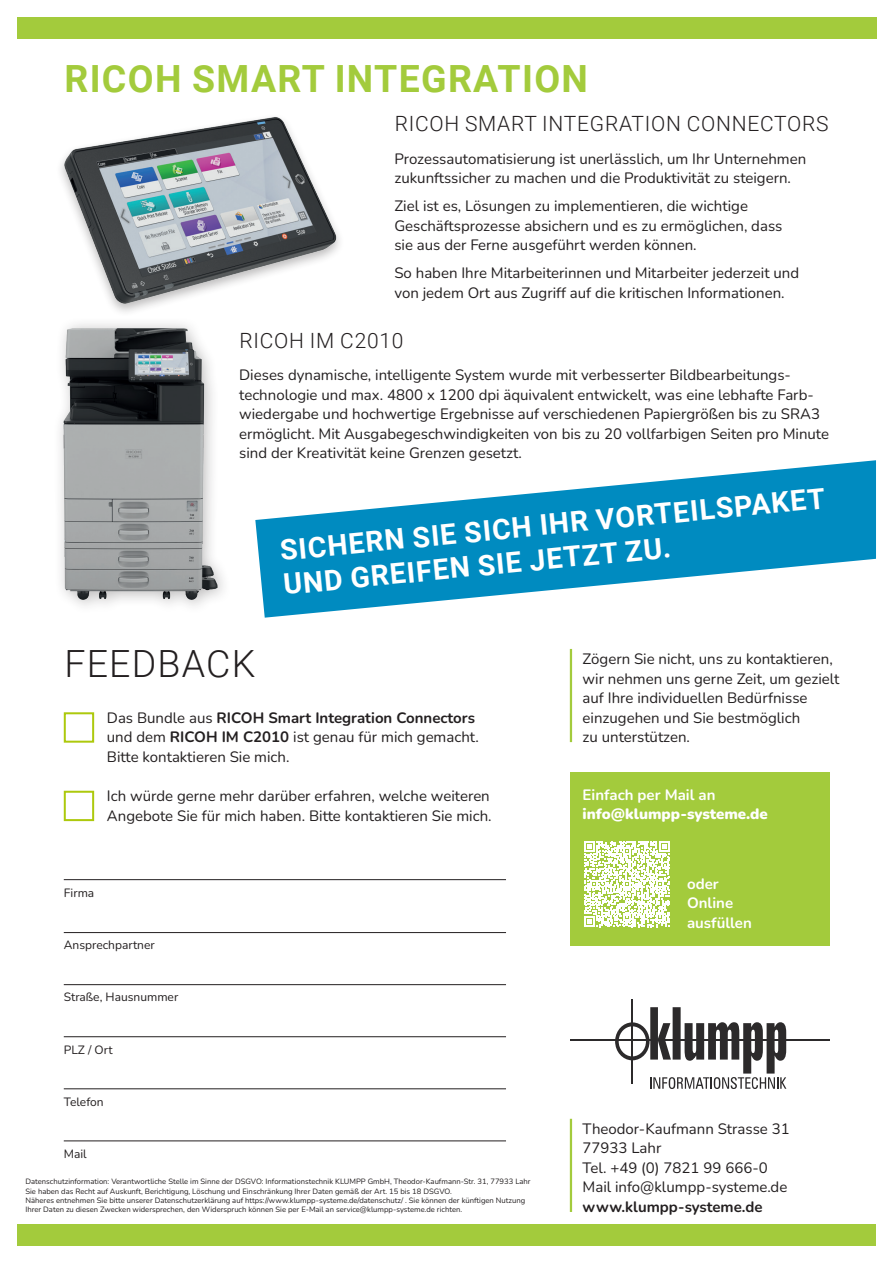
<style>
.page{position:relative;width:893px;height:1263px;background:#fff}
.page>*{position:absolute;margin:0;border:0;box-sizing:border-box;transform-origin:0 0}
.t1{font:700 37.5px "Roboto";letter-spacing:.035em;color:#a3cb3c}
.t2{font:300 37.5px "Roboto";letter-spacing:.03em;color:#231f20}
.t3{font:700 28.5px/33.6px "Roboto";color:#fff}
.t4{font:300 21px "Roboto";letter-spacing:.035em;color:#231f20}
.t5{font:15px/19.5px "Nunito";color:#231f20}
.t6{font:700 15px/19.5px "Nunito";color:#fff}
.t7{font:900 15px "Nunito";color:#fff}
.t8{font:700 15px "Nunito";color:#231f20}
.t9{font:12px "Nunito";color:#231f20}
.t10{font:7.65px/9.1px "Nunito";color:#231f20}
.s1{font-weight:700}
</style>
<div class="page">
<div style="left:17px;top:17px;width:859px;height:21px;background:#a3cb3c"></div>
<hr style="left:632px;top:999px;width:1px;height:84px;background:#2c2a2b">
<svg style="left:570px;top:1007px;width:259px;height:82px"></svg>
<svg style="left:255px;top:460px;width:621px;height:158px;fill:#008bc0"></svg>
<hr style="left:570px;top:649px;width:2px;height:93px;background:#a3cb3c">
<hr style="left:64px;top:932px;width:442px;height:1px;background:#231f20">
<hr style="left:64px;top:984px;width:442px;height:1px;background:#231f20">
<hr style="left:64px;top:1036px;width:442px;height:1px;background:#231f20">
<hr style="left:64px;top:1088px;width:442px;height:1px;background:#231f20">
<hr style="left:64px;top:1141px;width:442px;height:1px;background:#231f20">
<hr style="left:570px;top:1119px;width:2px;height:93px;background:#a3cb3c">
<div style="left:570px;top:772px;width:259px;height:173px;background:#a3cb3c"></div>
<svg style="left:584px;top:841px;width:86px;height:86px"></svg>
<img style="left:61px;top:117px;width:279px;height:195px">
<img style="left:60px;top:323px;width:163px;height:283px">
<hr style="left:64px;top:879px;width:442px;height:1px;background:#231f20">
<div style="left:64px;top:712px;width:30px;height:31px;border:2px solid #adc90d"></div>
<div style="left:64px;top:791px;width:30px;height:30px;border:2px solid #adc90d"></div>
<div style="left:17px;top:1225px;width:859px;height:21px;background:#a3cb3c"></div>
<h1 class="t1" style="left:64px;top:52px;width:525px">RICOH SMART INTEGRATION</h1>
<h3 class="t4" style="left:395px;top:109px;width:435px">RICOH SMART INTEGRATION CONNECTORS</h3>
<p class="t5" style="left:394px;top:148px;width:413px">Prozessautomatisierung ist unerlässlich, um Ihr Unternehmen zukunftssicher zu machen und die Produktivität zu steigern.</p>
<p class="t5" style="left:394px;top:196px;width:389px">Ziel ist es, Lösungen zu implementieren, die wichtige<br>Geschäftsprozesse absichern und es zu ermöglichen, dass sie aus der Ferne ausgeführt werden können.</p>
<p class="t5" style="left:394px;top:263px;width:406px">So haben Ihre Mitarbeiterinnen und Mitarbeiter jederzeit und von jedem Ort aus Zugriff auf die kritischen Informationen.</p>
<h3 class="t4" style="left:240px;top:326px;width:165px">RICOH IM C2010</h3>
<p class="t5" style="left:239px;top:365px;width:591px">Dieses dynamische, intelligente System wurde mit verbesserter Bildbearbeitungs&shy;technologie und max. 4800 x 1200 dpi äquivalent entwickelt, was eine lebhafte Farb&shy;wiedergabe und hochwertige Ergebnisse auf verschiedenen Papiergrößen bis zu SRA3 ermöglicht. Mit Ausgabegeschwindigkeiten von bis zu 20 vollfarbigen Seiten pro Minute sind der Kreativität keine Grenzen gesetzt.</p>
<h2 class="t3" style="left:278px;top:535px;width:549px;rotate:-6deg">SICHERN SIE SICH IHR VORTEILSPAKET<br>UND GREIFEN SIE JETZT ZU.</h2>
<h1 class="t2" style="left:64px;top:637px;width:193px">FEEDBACK</h1>
<p class="t5" style="left:107px;top:707px;width:373px">Das Bundle aus <span class="s1">RICOH Smart Integration Connectors </span>und dem <span class="s1">RICOH IM C2010</span> ist genau für mich gemacht.<br>Bitte kontaktieren Sie mich.</p>
<p class="t5" style="left:107px;top:786px;width:386px">Ich würde gerne mehr darüber erfahren, welche weiteren<br>Angebote Sie für mich haben. Bitte kontaktieren Sie mich.</p>
<p class="t9" style="left:64px;top:885px;width:32px">Firma</p>
<p class="t9" style="left:64px;top:937px;width:92px">Ansprechpartner</p>
<p class="t9" style="left:64px;top:989px;width:116px">Straße, Hausnummer</p>
<p class="t9" style="left:64px;top:1041px;width:50px">PLZ / Ort</p>
<p class="t9" style="left:64px;top:1093px;width:41px">Telefon</p>
<p class="t9" style="left:64px;top:1145px;width:24px">Mail</p>
<p class="t10" style="left:26px;top:1177px;width:507px">Datenschutzinformation: Verantwortliche Stelle im Sinne der DSGVO: Informationstechnik KLUMPP GmbH, Theodor-Kaufmann-Str. 31, 77933 Lahr Sie haben das Recht auf Auskunft, Berichtigung, Löschung und Einschränkung Ihrer Daten gemäß der Art. 15 bis 18 DSGVO.<br>Näheres entnehmen Sie bitte unserer Datenschutzerklärung auf https://www.klumpp-systeme.de/datenschutz/ . Sie können der künftigen Nutzung Ihrer Daten zu diesen Zwecken widersprechen, den Widerspruch können Sie per E-Mail an service@klumpp-systeme.de richten.</p>
<p class="t5" style="left:583px;top:648px;width:258px">Zögern Sie nicht, uns zu kontaktieren, wir nehmen uns gerne Zeit, um gezielt auf Ihre individuellen Bedürfnisse einzugehen und Sie bestmöglich<br>zu unterstützen.</p>
<p class="t6" style="left:583px;top:784px;width:135px">Einfach per Mail an</p>
<p class="t7" style="left:583px;top:803px;width:187px">info@klumpp-systeme.de</p>
<p class="t6" style="left:687px;top:873px;width:66px">oder<br>Online ausfüllen</p>
<p class="t5" style="left:583px;top:1118px;width:209px">Theodor-Kaufmann Strasse 31<br>77933 Lahr<br>Tel. +49 (0) 7821 99 666-0<br>Mail info@klumpp-systeme.de</p>
<p class="t8" style="left:583px;top:1196px;width:181px">www.klumpp-systeme.de</p>
</div>
